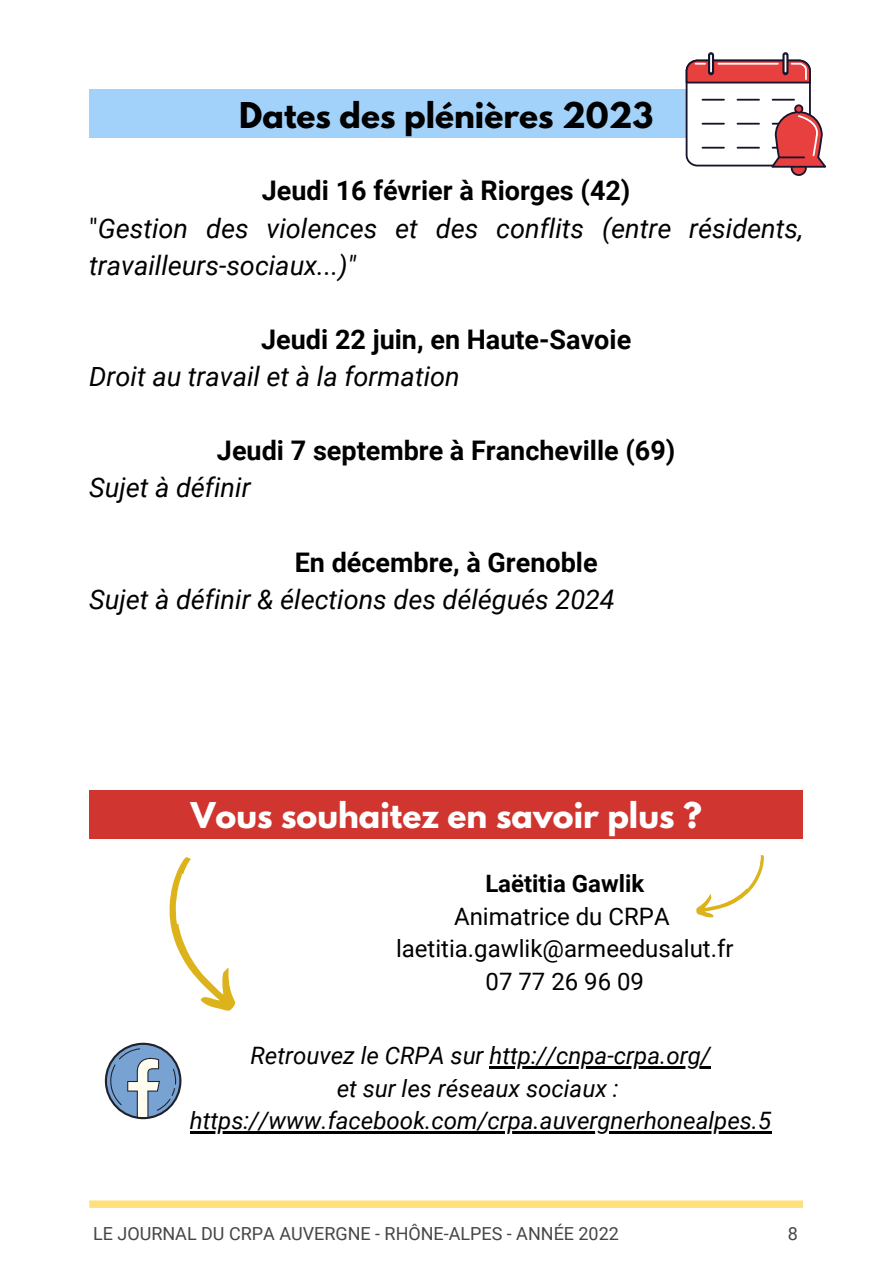
<style>
.page{position:relative;width:893px;height:1264px;background:#fff}
.page>*{position:absolute;margin:0;border:0;box-sizing:border-box;transform-origin:0 0}
.t1{font:700 31.5px "League Spartan";color:#fff}
.t2{font:700 31.5px "League Spartan";color:#000}
.t3{font:italic 27px/37px "Roboto";color:#000}
.t4{font:700 27px "Roboto";color:#000}
.t5{font:italic 24px/32.5px "Roboto";color:#000;text-align:center}
.t6{font:24px/32.5px "Roboto";color:#000;text-align:center}
.t7{font:700 24px "Roboto";color:#000}
.t8{font:18px "Roboto";color:#474644}
.s1{font-weight:700;font-style:normal}
.s2{font-style:normal}
</style>
<div class="page">
<div style="left:89px;top:89px;width:713px;height:49px;background:#a2d2fa"></div>
<svg style="left:89px;top:1200px;width:713px;height:7px;background:#ffe285"></svg>
<svg style="left:105px;top:1042px;width:76px;height:77px"></svg>
<hr style="left:489px;top:1066px;width:221px;height:2px;background:#000">
<hr style="left:190px;top:1131px;width:581px;height:2px;background:#000">
<svg style="left:169px;top:857px;width:67px;height:154px"></svg>
<svg style="left:696px;top:855px;width:68px;height:63px"></svg>
<div style="left:89px;top:789px;width:713px;height:49px;background:#d03530"></div>
<div style="left:686px;top:61px;width:123px;height:104px;background:#fff;border-radius:11px"></div>
<div style="left:685px;top:60px;width:125px;height:106px;border:2px solid #17142b;border-radius:11px"></div>
<svg style="left:708px;top:52px;width:6px;height:23px"></svg>
<svg style="left:782px;top:52px;width:6px;height:23px"></svg>
<hr style="left:702px;top:99px;width:22px;height:2px;background:#17142b">
<hr style="left:702px;top:123px;width:22px;height:2px;background:#17142b">
<hr style="left:702px;top:147px;width:22px;height:2px;background:#17142b">
<hr style="left:737px;top:99px;width:22px;height:2px;background:#17142b">
<hr style="left:737px;top:123px;width:22px;height:2px;background:#17142b">
<hr style="left:737px;top:147px;width:22px;height:2px;background:#17142b">
<hr style="left:772px;top:99px;width:22px;height:2px;background:#17142b">
<svg style="left:685px;top:55px;width:126px;height:29px"></svg>
<svg style="left:768px;top:103px;width:58px;height:73px"></svg>
<p class="t2" style="left:239px;top:99px;width:415px">Dates des plénières 2023</p>
<p class="t3" style="left:89px;top:173px;width:715px;text-indent:173px"><span class="s1">Jeudi 16 février à Riorges (42)<br></span><span class="s2">"</span>Gestion des violences et des conflits (entre résidents, travailleurs-sociaux...)"</p>
<p class="t4" style="left:261px;top:324px;width:371px">Jeudi 22 juin, en Haute-Savoie</p>
<p class="t3" style="left:89px;top:358px;width:372px">Droit au travail et à la formation</p>
<p class="t4" style="left:217px;top:435px;width:460px">Jeudi 7 septembre à Francheville (69)</p>
<p class="t3" style="left:89px;top:469px;width:163px">Sujet à définir</p>
<p class="t4" style="left:295px;top:546px;width:304px">En décembre, à Grenoble</p>
<p class="t3" style="left:89px;top:581px;width:527px">Sujet à définir &amp; élections des délégués 2024</p>
<p class="t1" style="left:191px;top:799px;width:512px">Vous souhaitez en savoir plus ?</p>
<p class="t7" style="left:485px;top:869px;width:160px">Laëtitia Gawlik</p>
<p class="t6" style="left:396px;top:900px;width:339px">Animatrice du CRPA laetitia.gawlik@armeedusalut.fr<br>07 77 26 96 09</p>
<p class="t5" style="left:190px;top:1039px;width:583px">Retrouvez le CRPA sur http://cnpa-crpa.org/<br>et sur les réseaux sociaux : https://www.facebook.com/crpa.auvergnerhonealpes.5</p>
<p class="t8" style="left:93px;top:1222px;width:527px">LE JOURNAL DU CRPA AUVERGNE - RHÔNE-ALPES - ANNÉE 2022</p>
<p class="t8" style="left:787px;top:1222px;width:12px">8</p>
</div>
